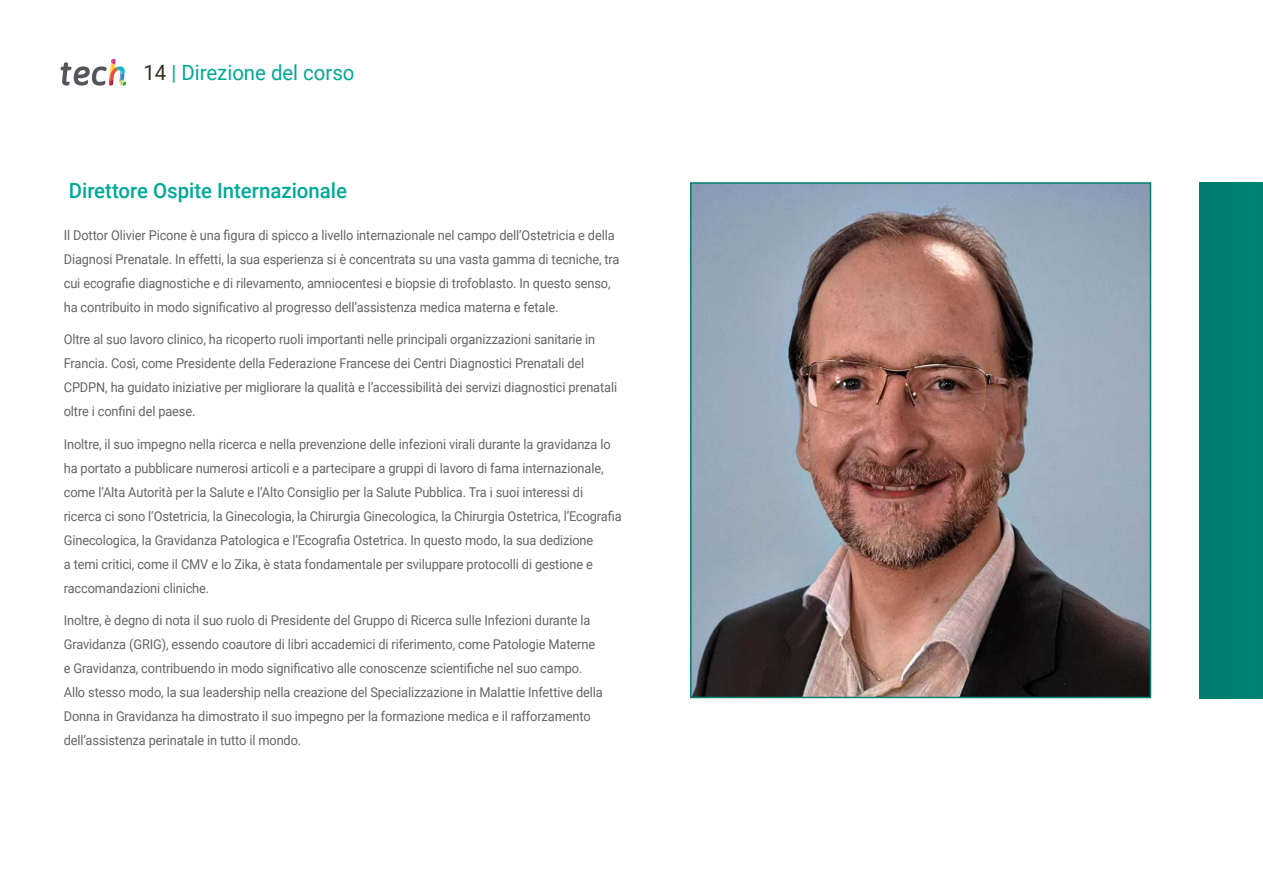
<style>
.page{position:relative;width:1263px;height:893px;background:#fff}
.page>*{position:absolute;margin:0;border:0;box-sizing:border-box;transform-origin:0 0}
.t1{font:500 21px "Roboto";color:#00aa97}
.t2{font:21px "Roboto";color:#00a996}
.t3{font:13.5px/24px "Roboto";letter-spacing:-.01em;color:#656565;scale:.95 1}
.s1{color:#312e20}
</style>
<div class="page">
<div style="left:1199px;top:182px;width:64px;height:516px;background:#008071"></div>
<img style="left:693px;top:185px;width:455px;height:510px">
<div style="left:690px;top:182px;width:461px;height:516px;border:2px solid #007e6f"></div>
<svg style="left:61px;top:59px;width:65px;height:27px"></svg>
<h1 class="t2" style="left:144px;top:57px;width:213px"><span class="s1">14</span> | Direzione del corso</h1>
<h1 class="t1" style="left:69px;top:176px;width:280px">Direttore Ospite Internazionale</h1>
<p class="t3" style="left:64px;top:222px;width:586px">Il Dottor Olivier Picone è una figura di spicco a livello internazionale nel campo dell’Ostetricia e della Diagnosi Prenatale. In effetti, la sua esperienza si è concentrata su una vasta gamma di tecniche, tra cui ecografie diagnostiche e di rilevamento, amniocentesi e biopsie di trofoblasto. In questo senso, ha contribuito in modo significativo al progresso dell’assistenza medica materna e fetale.</p>
<p class="t3" style="left:64px;top:327px;width:584px">Oltre al suo lavoro clinico, ha ricoperto ruoli importanti nelle principali organizzazioni sanitarie in Francia. Così, come Presidente della Federazione Francese dei Centri Diagnostici Prenatali del CPDPN, ha guidato iniziative per migliorare la qualità e l’accessibilità dei servizi diagnostici prenatali oltre i confini del paese.</p>
<p class="t3" style="left:64px;top:431px;width:589px">Inoltre, il suo impegno nella ricerca e nella prevenzione delle infezioni virali durante la gravidanza lo ha portato a pubblicare numerosi articoli e a partecipare a gruppi di lavoro di fama internazionale, come l’Alta Autorità per la Salute e l’Alto Consiglio per la Salute Pubblica. Tra i suoi interessi di ricerca ci sono l’Ostetricia, la Ginecologia, la Chirurgia Ginecologica, la Chirurgia Ostetrica, l’Ecografia Ginecologica, la Gravidanza Patologica e l’Ecografia Ostetrica. In questo modo, la sua dedizione<br>a temi critici, come il CMV e lo Zika, è stata fondamentale per sviluppare protocolli di gestione e raccomandazioni cliniche.</p>
<p class="t3" style="left:64px;top:608px;width:569px">Inoltre, è degno di nota il suo ruolo di Presidente del Gruppo di Ricerca sulle Infezioni durante la Gravidanza (GRIG), essendo coautore di libri accademici di riferimento, come Patologie Materne e Gravidanza, contribuendo in modo significativo alle conoscenze scientifiche nel suo campo.<br>Allo stesso modo, la sua leadership nella creazione del Specializzazione in Malattie Infettive della Donna in Gravidanza ha dimostrato il suo impegno per la formazione medica e il rafforzamento dell’assistenza perinatale in tutto il mondo.</p>
</div>
